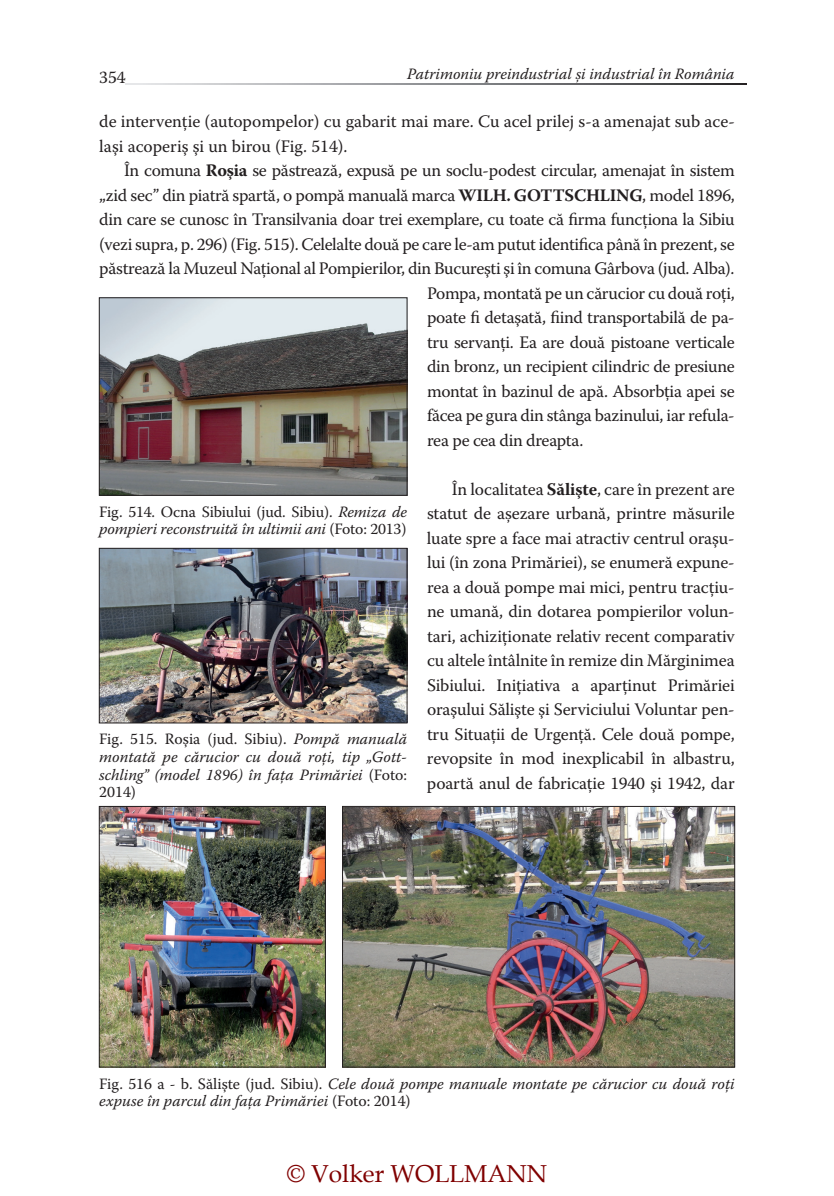
<style>
.page{position:relative;width:834px;height:1196px;background:#fff}
.page>*{position:absolute;margin:0;border:0;box-sizing:border-box;transform-origin:0 0}
.t1{font:24.5px "Book Antiqua";color:#800000}
.t2{font:17.5px/24.5px "Warnock Pro";letter-spacing:-.02em;color:#231f20;text-align:justify}
.t3{font:17.5px "Warnock Pro";color:#231f20}
.t4{font:italic 15.75px/17.5px "Warnock Pro";color:#231f20;text-align:justify}
.t5{font:15.75px/17.5px "Warnock Pro";letter-spacing:-.01em;color:#231f20}
.s1{font-weight:700}
.s2{font-style:italic}
.s3{font-style:normal}
</style>
<div class="page">
<svg style="left:126px;top:83px;width:620px;height:1px"></svg>
<img style="left:101px;top:300px;width:304px;height:193px">
<div style="left:99px;top:298px;width:308px;height:197px;border:1px solid #231f20"></div>
<img style="left:101px;top:550px;width:304px;height:171px">
<div style="left:99px;top:548px;width:308px;height:175px;border:1px solid #231f20"></div>
<img style="left:101px;top:808px;width:222px;height:257px">
<div style="left:99px;top:806px;width:226px;height:261px;border:1px solid #231f20"></div>
<img style="left:344px;top:808px;width:388px;height:257px">
<div style="left:342px;top:806px;width:392px;height:261px;border:1px solid #231f20"></div>
<p class="t2" style="left:99px;top:64px;width:28px">354</p>
<p class="t4" style="left:407px;top:65px;width:329px">Patrimoniu preindustrial și industrial în România</p>
<p class="t3" style="left:99px;top:111px;width:637px">de intervenţie (autopompelor) cu gabarit mai mare. Cu acel prilej s-a amenajat sub ace-</p>
<p class="t3" style="left:99px;top:135px;width:250px">laşi acoperiş şi un birou (Fig. 514).</p>
<p class="t2" style="left:124px;top:158px;width:612px">În comuna <span class="s1">Roşia</span> se păstrează, expusă pe un soclu-podest circular, amenajat în sistem</p>
<p class="t2" style="left:99px;top:182px;width:637px">„zid sec” din piatră spartă, o pompă manuală marca <span class="s1">WILH. GOTTSCHLING</span>, model 1896,</p>
<p class="t2" style="left:99px;top:207px;width:637px">din care se cunosc în Transilvania doar trei exemplare, cu toate că firma funcţiona la Sibiu</p>
<p class="t2" style="left:99px;top:231px;width:636px">(vezi supra, p. 296) (Fig. 515). Celelalte două pe care le-am putut identifica până în prezent, se</p>
<p class="t2" style="left:99px;top:256px;width:636px">păstrează la Muzeul Naţional al Pompierilor, din Bucureşti şi în comuna Gârbova (jud. Alba).</p>
<p class="t2" style="left:427px;top:280px;width:309px">Pompa, montată pe un cărucior cu două roţi,</p>
<p class="t2" style="left:427px;top:305px;width:309px">poate fi detaşată, fiind transportabilă de pa-</p>
<p class="t2" style="left:427px;top:329px;width:309px">tru servanţi. Ea are două pistoane verticale</p>
<p class="t2" style="left:427px;top:354px;width:309px">din bronz, un recipient cilindric de presiune</p>
<p class="t2" style="left:427px;top:378px;width:309px">montat în bazinul de apă. Absorbţia apei se</p>
<p class="t2" style="left:427px;top:403px;width:309px">făcea pe gura din stânga bazinului, iar refula-</p>
<p class="t2" style="left:427px;top:427px;width:158px">rea pe cea din dreapta.</p>
<p class="t2" style="left:427px;top:476px;width:309px;text-indent:25px">În localitatea <span class="s1">Sălişte</span>, care în prezent are statut de așezare urbană, printre măsurile luate spre a face mai atractiv centrul oraşu&shy;lui (în zona Primăriei), se enumeră expune&shy;rea a două pompe mai mici, pentru tracţiu&shy;ne umană, din dotarea pompierilor volun&shy;tari, achiziţionate relativ recent comparativ cu altele întâlnite în remize din Mărginimea Sibiului. Iniţiativa a aparţinut Primăriei oraşului Sălişte şi Serviciului Voluntar pen&shy;tru Situaţii de Urgenţă. Cele două pompe, revopsite în mod inexplicabil în albastru, poartă anul de fabricaţie 1940 şi 1942, dar</p>
<p class="t5" style="left:99px;top:502px;width:309px">Fig. 514. Ocna Sibiului (jud. Sibiu). <span class="s2">Remiza de pompieri reconstruită în ultimii ani</span> (Foto: 2013)</p>
<p class="t4" style="left:99px;top:730px;width:309px"><span class="s3">Fig. 515. Roşia (jud. Sibiu).</span> Pompă manuală montată pe cărucior cu două roţi, tip „Gott&shy;schling” (model 1896) în faţa Primăriei <span class="s3">(Foto:<br>2014)</span></p>
<p class="t4" style="left:99px;top:1074px;width:637px"><span class="s3">Fig. 516 a - b. Sălişte (jud. Sibiu).</span> Cele două pompe manuale montate pe cărucior cu două roţi expuse în parcul din faţa Primăriei <span class="s3">(Foto: 2014)</span></p>
<h1 class="t1" style="left:286px;top:1156px;width:262px">© Volker WOLLMANN</h1>
</div>
